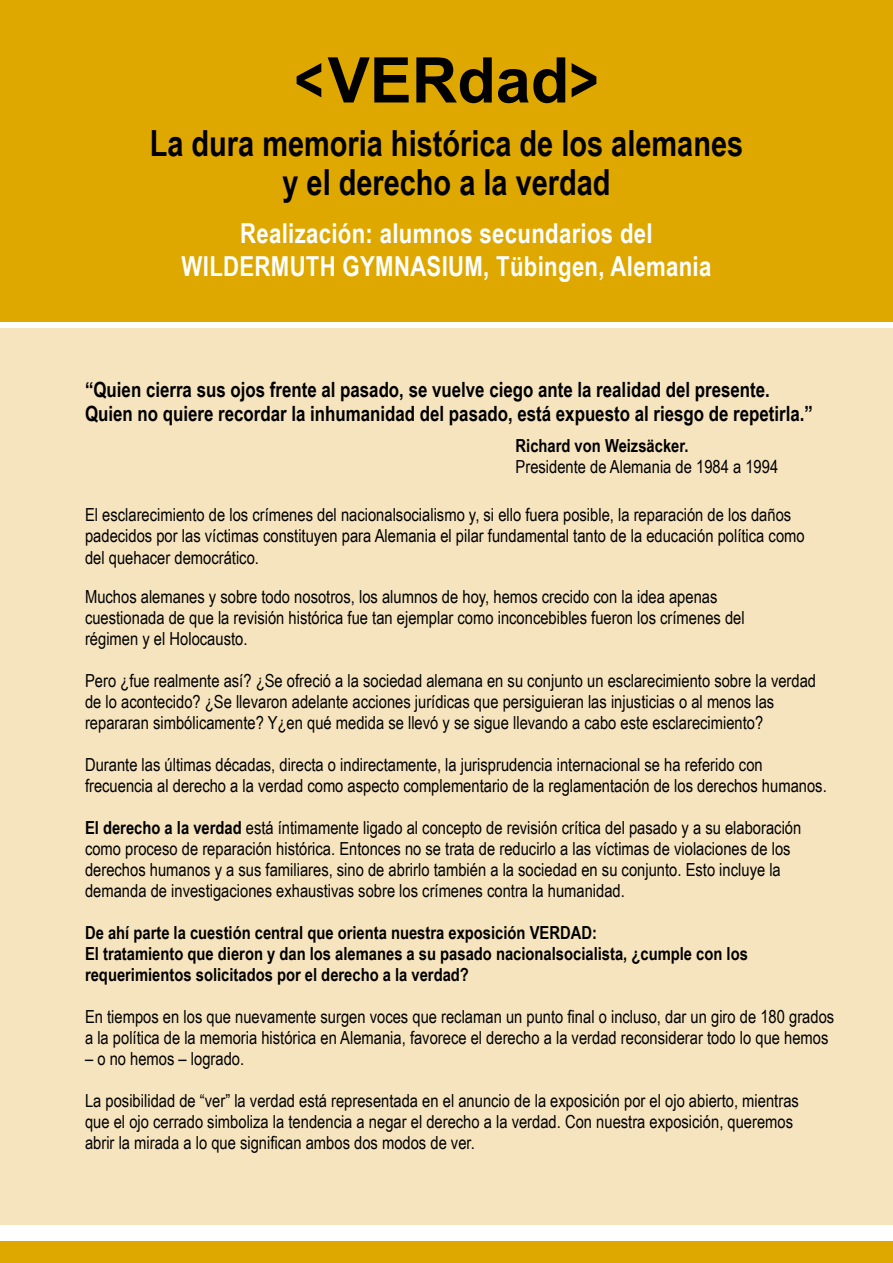
<style>
.page{position:relative;width:893px;height:1263px;background:#fff}
.page>*{position:absolute;margin:0;border:0;box-sizing:border-box;transform-origin:0 0}
.t1{font:700 63px "Arial";color:#000;scale:.8 1}
.t2{font:700 36px/39px "Arial Narrow";color:#000;text-align:center}
.t3{font:700 27.6px/33px "Arial Narrow";letter-spacing:.01em;color:#fff;text-align:center}
.t4{font:700 21px/24px "Arial Narrow";color:#000}
.t5{font:18px/21px "Arial Narrow";color:#000}
.t6{font:700 18px/21px "Arial Narrow";color:#000}
.s1{font-weight:700}
</style>
<div class="page">
<div style="left:0;top:268px;width:893px;height:957px;background:#f6e4bf"></div>
<div style="left:0;top:1242px;width:893px;height:21px;background:#dea800"></div>
<div style="left:0;top:0;width:893px;height:325px;background:#dea800"></div>
<div style="left:0;top:322px;width:893px;height:5px;background:#fff"></div>
<h1 class="t1" style="left:294px;top:39px;width:382px">&lt;VERdad&gt;</h1>
<h2 class="t2" style="left:150px;top:123px;width:595px">La dura memoria histórica de los alemanes y el derecho a la verdad</h2>
<h3 class="t3" style="left:182px;top:216px;width:531px">Realización: alumnos secundarios del<br>WILDERMUTH GYMNASIUM, Tübingen, Alemania</h3>
<p class="t4" style="left:85px;top:376px;width:729px">“Quien cierra sus ojos frente al pasado, se vuelve ciego ante la realidad del presente.<br>Quien no quiere recordar la inhumanidad del pasado, está expuesto al riesgo de repetirla.”</p>
<p class="t6" style="left:516px;top:435px;width:174px">Richard von Weizsäcker.</p>
<p class="t5" style="left:516px;top:456px;width:264px">Presidente de Alemania de 1984 a 1994</p>
<p class="t5" style="left:85px;top:504px;width:721px">El esclarecimiento de los crímenes del nacionalsocialismo y, si ello fuera posible, la reparación de los daños padecidos por las víctimas constituyen para Alemania el pilar fundamental tanto de la educación política como del quehacer democrático.</p>
<p class="t5" style="left:85px;top:585px;width:661px">Muchos alemanes y sobre todo nosotros, los alumnos de hoy, hemos crecido con la idea apenas cuestionada de que la revisión histórica fue tan ejemplar como inconcebibles fueron los crímenes del régimen y el Holocausto.</p>
<p class="t5" style="left:85px;top:669px;width:733px">Pero ¿fue realmente así? ¿Se ofreció a la sociedad alemana en su conjunto un esclarecimiento sobre la verdad de lo acontecido? ¿Se llevaron adelante acciones jurídicas que persiguieran las injusticias o al menos las repararan simbólicamente? Y¿en qué medida se llevó y se sigue llevando a cabo este esclarecimiento?</p>
<p class="t5" style="left:85px;top:753px;width:743px">Durante las últimas décadas, directa o indirectamente, la jurisprudencia internacional se ha referido con frecuencia al derecho a la verdad como aspecto complementario de la reglamentación de los derechos humanos.</p>
<p class="t5" style="left:85px;top:816px;width:718px"><span class="s1">El derecho a la verdad</span> está íntimamente ligado al concepto de revisión crítica del pasado y a su elaboración como proceso de reparación histórica. Entonces no se trata de reducirlo a las víctimas de violaciones de los derechos humanos y a sus familiares, sino de abrirlo también a la sociedad en su conjunto. Esto incluye la demanda de investigaciones exhaustivas sobre los crímenes contra la humanidad.</p>
<p class="t6" style="left:85px;top:921px;width:664px">De ahí parte la cuestión central que orienta nuestra exposición VERDAD:<br>El tratamiento que dieron y dan los alemanes a su pasado nacionalsocialista, ¿cumple con los requerimientos solicitados por el derecho a la verdad?</p>
<p class="t5" style="left:85px;top:1005px;width:751px">En tiempos en los que nuevamente surgen voces que reclaman un punto final o incluso, dar un giro de 180 grados a la política de la memoria histórica en Alemania, favorece el derecho a la verdad reconsiderar todo lo que hemos</p>
<p class="t5" style="left:85px;top:1047px;width:161px">– o no hemos – logrado.</p>
<p class="t5" style="left:85px;top:1089px;width:715px">La posibilidad de “ver” la verdad está representada en el anuncio de la exposición por el ojo abierto, mientras que el ojo cerrado simboliza la tendencia a negar el derecho a la verdad. Con nuestra exposición, queremos abrir la mirada a lo que significan ambos dos modos de ver.</p>
</div>
